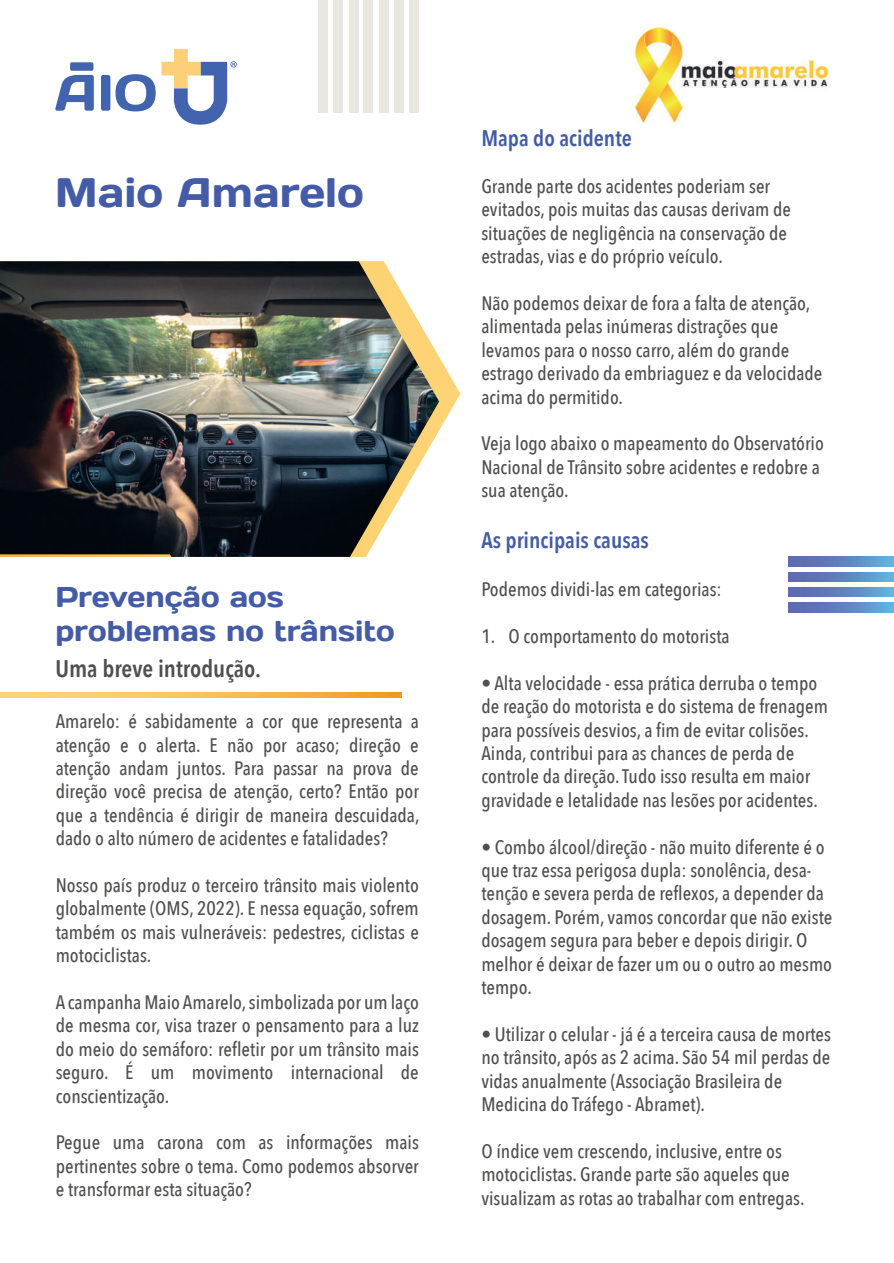
<style>
.page{position:relative;width:894px;height:1263px;background:#fff}
.page>*{position:absolute;margin:0;border:0;box-sizing:border-box;transform-origin:0 0}
.t1{font:40.95px "Days";color:#445ba7}
.t2{font:28.5px/34.2px "Days";color:#445ba7}
.t3{font:600 24px "Avenir Next Condensed";color:#4f4f4e}
.t4{font:600 22.5px "Avenir Next Condensed";color:#435ca7}
.t5{font:500 19.5px/23.4px "Avenir Next Condensed";color:#4f4f4e}
</style>
<div class="page">
<svg style="left:0;top:692px;width:401px;height:5px;background:#f9bd55"></svg>
<div style="left:318px;top:0;width:9px;height:112px;background:#e8e7e2"></div>
<div style="left:333px;top:0;width:10px;height:112px;background:#e8e7e2"></div>
<div style="left:349px;top:0;width:9px;height:112px;background:#e8e7e2"></div>
<div style="left:363px;top:0;width:10px;height:112px;background:#e8e7e2"></div>
<div style="left:379px;top:0;width:9px;height:112px;background:#e8e7e2"></div>
<div style="left:394px;top:0;width:9px;height:112px;background:#e8e7e2"></div>
<div style="left:409px;top:0;width:10px;height:112px;background:#e8e7e2"></div>
<svg style="left:55px;top:49px;width:182px;height:76px"></svg>
<svg style="left:788px;top:557px;width:105px;height:9px"></svg>
<svg style="left:788px;top:572px;width:105px;height:9px"></svg>
<svg style="left:788px;top:587px;width:105px;height:10px"></svg>
<svg style="left:788px;top:603px;width:105px;height:9px"></svg>
<svg style="left:439px;top:357px;width:21px;height:74px"></svg>
<img style="left:0;top:261px;width:439px;height:296px">
<img style="left:634px;top:26px;width:197px;height:97px">
<h1 class="t1" style="left:55px;top:166px;width:310px">Maio Amarelo</h1>
<h2 class="t2" style="left:55px;top:580px;width:340px">Prevenção aos problemas no trânsito</h2>
<p class="t3" style="left:55px;top:648px;width:207px">Uma breve introdução.</p>
<p class="t5" style="left:56px;top:710px;width:365px;text-align:justify">Amarelo: é sabidamente a cor que representa a atenção e o alerta. E não por acaso; direção e atenção andam juntos. Para passar na prova de direção você precisa de atenção, certo? Então por que a tendência é dirigir de maneira descuidada, dado o alto número de acidentes e fatalidades?</p>
<p class="t5" style="left:56px;top:873px;width:364px;text-align:justify">Nosso país produz o terceiro trânsito mais violento globalmente (OMS, 2022). E nessa equação, sofrem também os mais vulneráveis: pedestres, ciclistas e motociclistas.</p>
<p class="t5" style="left:56px;top:990px;width:364px;text-align:justify">A campanha Maio Amarelo, simbolizada por um laço de mesma cor, visa trazer o pensamento para a luz do meio do semáforo: refletir por um trânsito mais seguro. É um movimento internacional de conscientização.</p>
<p class="t5" style="left:56px;top:1131px;width:364px;text-align:justify">Pegue uma carona com as informações mais pertinentes sobre o tema. Como podemos absorver e transformar esta situação?</p>
<p class="t4" style="left:481px;top:119px;width:152px">Mapa do acidente</p>
<p class="t5" style="left:481px;top:174px;width:311px">Grande parte dos acidentes poderiam ser evitados, pois muitas das causas derivam de situações de negligência na conservação de estradas, vias e do próprio veículo.</p>
<p class="t5" style="left:481px;top:291px;width:342px">Não podemos deixar de fora a falta de atenção, alimentada pelas inúmeras distrações que levamos para o nosso carro, além do grande estrago derivado da embriaguez e da velocidade acima do permitido.</p>
<p class="t5" style="left:481px;top:432px;width:344px">Veja logo abaixo o mapeamento do Observatório<br>Nacional de Trânsito sobre acidentes e redobre a sua atenção.</p>
<p class="t4" style="left:481px;top:520px;width:169px">As principais causas</p>
<p class="t5" style="left:481px;top:578px;width:242px">Podemos dividi-las em categorias:</p>
<p class="t5" style="left:481px;top:624px;width:250px">1. O comportamento do motorista</p>
<p class="t5" style="left:481px;top:671px;width:348px">• Alta velocidade - essa prática derruba o tempo de reação do motorista e do sistema de frenagem para possíveis desvios, a fim de evitar colisões.<br>Ainda, contribui para as chances de perda de controle da direção. Tudo isso resulta em maior gravidade e letalidade nas lesões por acidentes.</p>
<p class="t5" style="left:481px;top:835px;width:352px">• Combo álcool/direção - não muito diferente é o que traz essa perigosa dupla: sonolência, desa&shy;tenção e severa perda de reflexos, a depender da dosagem. Porém, vamos concordar que não existe dosagem segura para beber e depois dirigir. O melhor é deixar de fazer um ou o outro ao mesmo tempo.</p>
<p class="t5" style="left:481px;top:1022px;width:351px">• Utilizar o celular - já é a terceira causa de mortes no trânsito, após as 2 acima. São 54 mil perdas de vidas anualmente (Associação Brasileira de Medicina do Tráfego - Abramet).</p>
<p class="t5" style="left:481px;top:1139px;width:324px">O índice vem crescendo, inclusive, entre os motociclistas. Grande parte são aqueles que visualizam as rotas ao trabalhar com entregas.</p>
</div>
